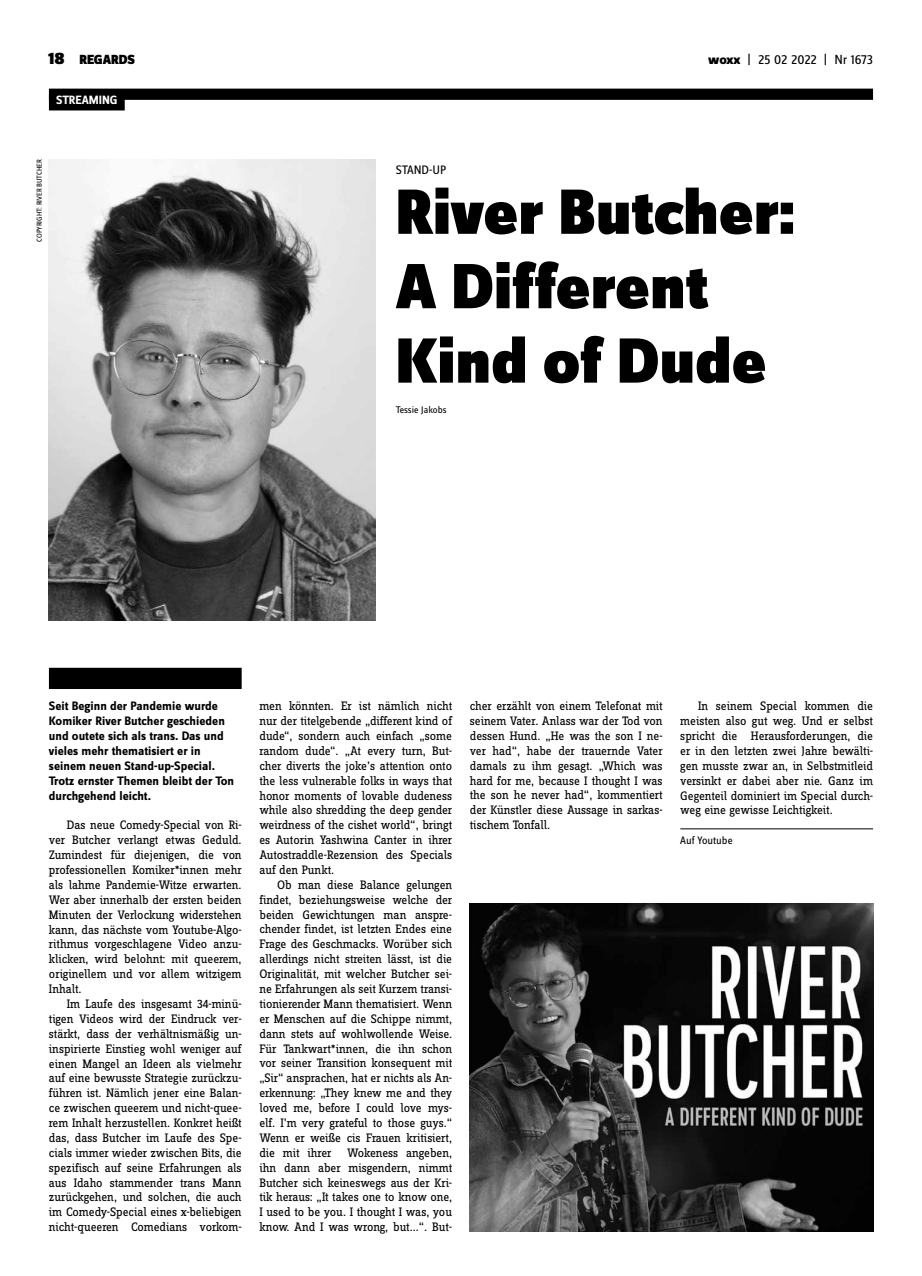
<style>
.page{position:relative;width:922px;height:1276px;background:#fff}
.page>*{position:absolute;margin:0;border:0;box-sizing:border-box;transform-origin:0 0}
.t1{font:900 66.25px/74.4px "Zine Sans Dis";color:#000}
.t2{font:13.75px "Zine Sans Dis";letter-spacing:-.01em;color:#000}
.t3{font:900 13.75px "Zine Sans Dis";letter-spacing:-.01em;color:#000}
.t4{font:12.75px/14.9px "Zine Slab Dis";letter-spacing:-.01em;color:#000;text-align:justify}
.t5{font:700 12.75px/14.9px "Zine Sans Dis";color:#000}
.t6{font:12.75px "Zine Sans Dis";color:#000}
.t7{font:700 12.5px "Zine Sans Dis";color:#fff}
.t8{font:11.25px "Zine Sans Dis";color:#000}
.t9{font:10px "Zine Sans Dis";color:#000}
.t10{font:7.5px "Zine Sans Dis";letter-spacing:-.01em;color:#000}
.s1{font-size:17.5px}
.s2{font-weight:800}
</style>
<div class="page">
<div style="left:49px;top:89px;width:823px;height:11px;background:#000"></div>
<div style="left:49px;top:668px;width:192px;height:21px;background:#000"></div>
<hr style="left:680px;top:828px;width:192px;height:1px;background:#000">
<img style="left:49px;top:159px;width:326px;height:462px">
<div style="left:49px;top:94px;width:76px;height:16px;background:#000"></div>
<img style="left:469px;top:904px;width:403px;height:327px">
<p class="t3" style="left:48px;top:52px;width:88px"><span class="s1">18</span> REGARDS</p>
<p class="t2" style="left:708px;top:53px;width:166px"><span class="s2">woxx</span> | 25 02 2022 | Nr 1673</p>
<p class="t7" style="left:56px;top:93px;width:63px">STREAMING</p>
<p class="t10" style="left:36px;top:242px;width:84px;rotate:-90deg">Copyright: River Butcher</p>
<p class="t6" style="left:395px;top:164px;width:52px">Stan d-Up</p>
<h1 class="t1" style="left:395px;top:179px;width:400px">River Butcher:<br>A Different<br>Kind of Dude</h1>
<p class="t9" style="left:395px;top:404px;width:52px">Tessie Jakobs</p>
<p class="t5" style="left:49px;top:699px;width:187px">Seit Beginn der Pandemie wurde<br>Komiker River Butcher geschieden und outete sich als trans. Das und vieles mehr thematisiert er in seinem neuen Stand-up-Special.<br>Trotz ernster Themen bleibt der Ton durchgehend leicht.</p>
<p class="t4" style="left:49px;top:818px;width:194px;text-indent:18px">Das neue Comedy-Special von Ri&shy;ver Butcher verlangt etwas Geduld.<br>Zumindest für diejenigen, die von professionellen Komiker*innen mehr als lahme Pandemie-Witze erwarten.<br>Wer aber innerhalb der ersten beiden Minuten der Verlockung widerstehen kann, das nächste vom Youtube-Algo&shy;rithmus vorgeschlagene Video anzu&shy;klicken, wird belohnt: mit queerem, originellem und vor allem witzigem Inhalt.</p>
<p class="t4" style="left:49px;top:997px;width:194px;text-indent:18px">Im Laufe des insgesamt 34-minü&shy;tigen Videos wird der Eindruck ver&shy;stärkt, dass der verhältnismäßig un&shy;inspirierte Einstieg wohl weniger auf einen Mangel an Ideen als vielmehr auf eine bewusste Strategie zurückzu&shy;führen ist. Nämlich jener eine Balan&shy;ce zwischen queerem und nicht-quee&shy;rem Inhalt herzustellen. Konkret heißt das, dass Butcher im Laufe des Spe&shy;cials immer wieder zwischen Bits, die spezifisch auf seine Erfahrungen als aus Idaho stammender trans Mann zurückgehen, und solchen, die auch im Comedy-Special eines x-beliebigen nicht-queeren Comedians vorkom-</p>
<p class="t4" style="left:259px;top:699px;width:194px">men könnten. Er ist nämlich nicht nur der titelgebende „different kind of dude“, sondern auch einfach „some random dude“. „At every turn, But&shy;cher diverts the joke’s attention onto the less vulnerable folks in ways that honor moments of lovable dudeness while also shredding the deep gender weirdness of the cishet world“, bringt es Autorin Yashwina Canter in ihrer Autostraddle-Rezension des Specials auf den Punkt.</p>
<p class="t4" style="left:259px;top:877px;width:194px;text-indent:18px">Ob man diese Balance gelungen findet, beziehungsweise welche der beiden Gewichtungen man anspre&shy;chender findet, ist letzten Endes eine Frage des Geschmacks. Worüber sich allerdings nicht streiten lässt, ist die Originalität, mit welcher Butcher sei&shy;ne Erfahrungen als seit Kurzem transi&shy;tionierender Mann thematisiert. Wenn er Menschen auf die Schippe nimmt, dann stets auf wohlwollende Weise.<br>Für Tankwart*innen, die ihn schon vor seiner Transition konsequent mit „Sir“ ansprachen, hat er nichts als An&shy;erkennung: „They knew me and they loved me, before I could love mys&shy;elf. I’m very grateful to those guys.“ Wenn er weiße cis Frauen kritisiert, die mit ihrer Wokeness angeben, ihn dann aber misgendern, nimmt Butcher sich keineswegs aus der Kri&shy;tik heraus: „It takes one to know one, I used to be you. I thought I was, you know. And I was wrong, but...“. But-</p>
<p class="t4" style="left:470px;top:699px;width:194px">cher erzählt von einem Telefonat mit seinem Vater. Anlass war der Tod von dessen Hund. „He was the son I ne&shy;ver had“, habe der trauernde Vater damals zu ihm gesagt. „Which was hard for me, because I thought I was the son he never had“, kommentiert der Künstler diese Aussage in sarkas&shy;tischem Tonfall.</p>
<p class="t4" style="left:680px;top:699px;width:194px;text-indent:18px">In seinem Special kommen die meisten also gut weg. Und er selbst spricht die Herausforderungen, die er in den letzten zwei Jahre bewälti&shy;gen musste zwar an, in Selbstmitleid versinkt er dabei aber nie. Ganz im Gegenteil dominiert im Special durch&shy;weg eine gewisse Leichtigkeit.</p>
<p class="t8" style="left:680px;top:835px;width:54px">Auf Youtube</p>
</div>
